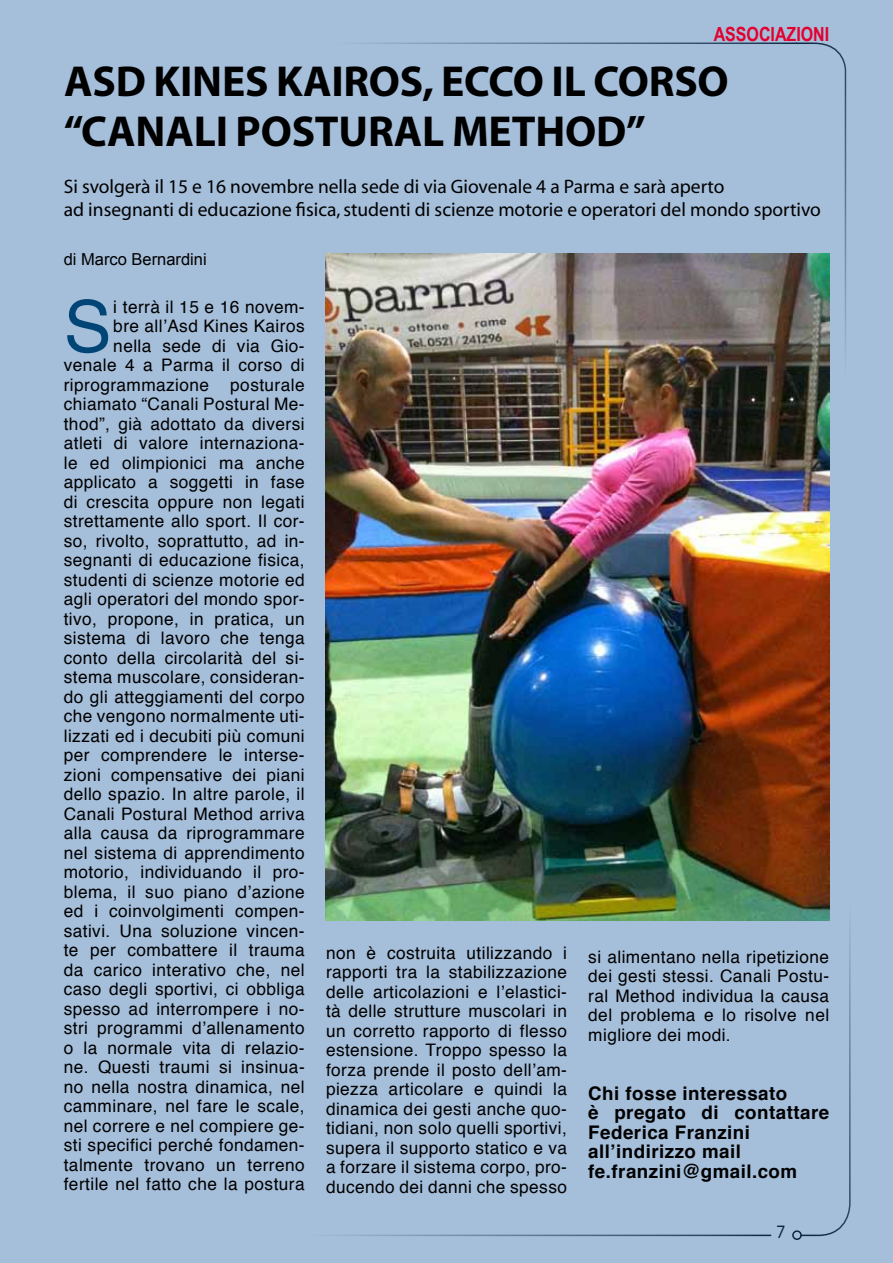
<style>
.page{position:relative;width:893px;height:1263px;background:#a5beda}
.page>*{position:absolute;margin:0;border:0;box-sizing:border-box;transform-origin:0 0}
.t1{font:71.55px "Helvetica";color:#004576}
.t2{font:700 43.5px "Myriad Pro";letter-spacing:-.005em;color:#000}
.t3{font:19.5px/23.4px "Myriad";color:#000}
.t4{font:700 19.5px "Arial Narrow";color:#e2002f}
.t5{font:700 18.75px/19.5px "Helvetica";letter-spacing:.025em;color:#000}
.t6{font:18px "Andale Mono";color:#000}
.t7{font:17.25px/19.5px "Helvetica";letter-spacing:.025em;color:#000;text-align:justify}
.t8{font:16.5px "Arial";color:#000}
</style>
<div class="page">
<img style="left:326px;top:253px;width:503px;height:668px">
<p class="t4" style="left:714px;top:19px;width:117px">ASSOCIAZIONI</p>
<h2 class="t2" style="left:64px;top:53px;width:28px">ASD</h2>
<h2 class="t2" style="left:154px;top:53px;width:175px">KINES KAIROS</h2>
<h2 class="t2" style="left:423px;top:53px;width:224px">, ECCO IL CORSO</h2>
<h2 class="t2" style="left:64px;top:103px;width:303px">“CANALI POSTURA</h2>
<h2 class="t2" style="left:422px;top:103px;width:144px">L METHOD</h2>
<h2 class="t2" style="left:626px;top:103px;width:21px">”</h2>
<p class="t3" style="left:64px;top:175px;width:759px">Si svolgerà il 15 e 16 novembre nella sede di via Giovenale 4 a Parma e sarà aperto<br>ad insegnanti di educazione fisica, studenti di scienze motorie e operatori del mondo sportivo</p>
<p class="t8" style="left:64px;top:248px;width:145px">di Marco Bernardini</p>
<h1 class="t1" style="left:64px;top:271px;width:49px">S</h1>
<p class="t7" style="left:64px;top:297px;width:242px;text-align:right">i terrà il 15 e 16 novem-<br>bre all’Asd Kines Kairos<br>nella sede di via Gio&shy;venale 4 a Parma il corso di riprogrammazione posturale chiamato “Canali Postural Me&shy;thod”, già adottato da diversi atleti di valore internaziona&shy;le ed olimpionici ma anche applicato a soggetti in fase di crescita oppure non legati strettamente allo sport. Il cor&shy;so, rivolto, soprattutto, ad in&shy;segnanti di educazione fisica, studenti di scienze motorie ed agli operatori del mondo spor&shy;tivo, propone, in pratica, un sistema di lavoro che tenga conto della circolarità del si&shy;stema muscolare, consideran&shy;do gli atteggiamenti del corpo che vengono normalmente uti&shy;lizzati ed i decubiti più comuni per comprendere le interse&shy;zioni compensative dei piani dello spazio. In altre parole, il<br>Canali Postural Method arriva alla causa da riprogrammare nel sistema di apprendimento motorio, individuando il pro&shy;blema, il suo piano d’azione ed i coinvolgimenti compen&shy;sativi. Una soluzione vincen&shy;te per combattere il trauma da carico interativo che, nel caso degli sportivi, ci obbliga spesso ad interrompere i no&shy;stri programmi d’allenamento o la normale vita di relazio&shy;ne. Questi traumi si insinua&shy;no nella nostra dinamica, nel camminare, nel fare le scale, nel correre e nel compiere ge&shy;sti specifici perché fondamen&shy;talmente trovano un terreno fertile nel fatto che la postura</p>
<p class="t7" style="left:326px;top:943px;width:243px">non è costruita utilizzando i rapporti tra la stabilizzazione delle articolazioni e l’elastici&shy;tà delle strutture muscolari in un corretto rapporto di flesso estensione. Troppo spesso la forza prende il posto dell’am&shy;piezza articolare e quindi la dinamica dei gesti anche quo&shy;tidiani, non solo quelli sportivi, supera il supporto statico e va a forzare il sistema corpo, pro&shy;ducendo dei danni che spesso</p>
<p class="t7" style="left:588px;top:948px;width:242px">si alimentano nella ripetizione dei gesti stessi. Canali Postu&shy;ral Method individua la causa del problema e lo risolve nel migliore dei modi.</p>
<p class="t5" style="left:588px;top:1084px;width:242px">Chi fosse interessato<br>è pregato di contattare<br>Federica Franzini all’indirizzo mail fe.franzini@gmail.com</p>
<p class="t6" style="left:775px;top:1220px;width:12px">7</p>
</div>
